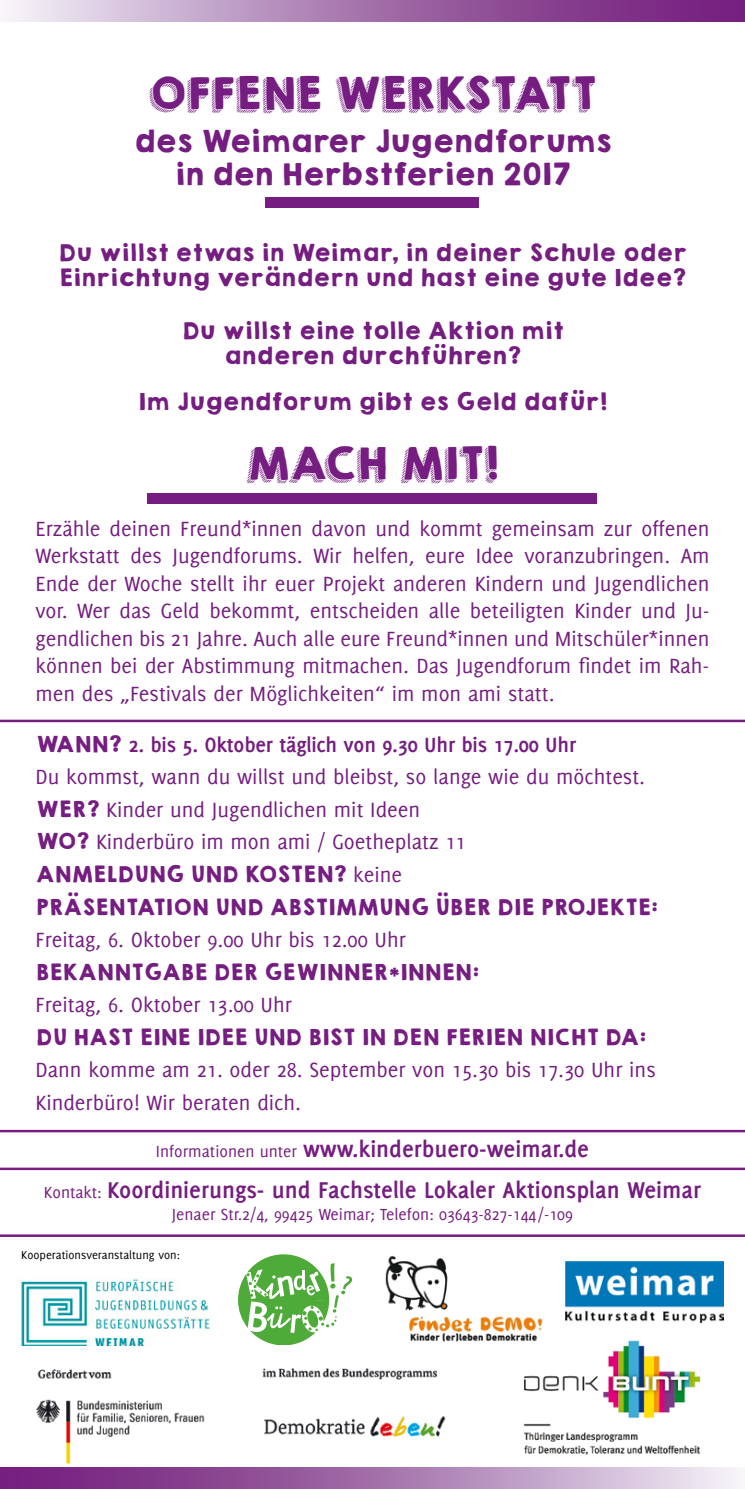
<style>
.page{position:relative;width:745px;height:1489px;background:#fff}
.page>*{position:absolute;margin:0;border:0;box-sizing:border-box;transform-origin:0 0}
.t1{font:40px "KGHAPPY";color:#751d80}
.t2{font:27.5px/33px "KGHAPPY Solid";letter-spacing:-.02em;color:#751d80;text-align:center}
.t3{font:700 25px "Delicious";color:#751d80}
.t4{font:22.5px/27.5px "Delicious";color:#751d80}
.t5{font:21.25px/25.5px "KGHAPPY Solid";color:#751d80}
.t6{font:20px/32.5px "KGHAPPY Solid";color:#751d80}
.t7{font:17.5px "Delicious";color:#751d80}
.t8{font:12.5px "Delicious";color:#000}
.s1{font-family:"KGHAPPY Solid";font-size:20px}
.s2{font-weight:700}
.s3{font-family:"Delicious";font-size:22.5px}
.s4{font-weight:400;font-size:17.5px}
</style>
<div class="page">
<svg style="left:7px;top:0;width:737px;height:21px;background:#a878af"></svg>
<div style="left:265px;top:197px;width:213px;height:11px;background:#751d80"></div>
<img style="left:524px;top:1340px;width:177px;height:115px">
<img style="left:21px;top:1278px;width:189px;height:68px">
<img style="left:565px;top:1261px;width:158px;height:61px">
<svg style="left:238px;top:1254px;width:114px;height:90px"></svg>
<img style="left:385px;top:1255px;width:158px;height:92px">
<img style="left:35px;top:1369px;width:170px;height:95px">
<img style="left:262px;top:1344px;width:208px;height:93px">
<hr style="left:0;top:1167px;width:744px;height:2px;background:#751d80">
<div style="left:147px;top:493px;width:449px;height:11px;background:#751d80"></div>
<hr style="left:0;top:1129px;width:744px;height:3px;background:#751d80">
<svg style="left:0;top:1467px;width:739px;height:21px;background:#a877af"></svg>
<hr style="left:0;top:719px;width:744px;height:3px;background:#751d80">
<hr style="left:0;top:1234px;width:744px;height:2px;background:#751d80">
<h1 class="t1" style="left:148px;top:63px;width:449px">OFFENE WERKSTATT</h1>
<p class="t2" style="left:133px;top:124px;width:479px">des Weimarer Jugendforums in den Herbstferien 2017</p>
<p class="t5" style="left:58px;top:239px;width:629px">Du willst etwas in Weimar, in deiner Schule oder<br>Einrichtung verändern und hast eine gute Idee?</p>
<p class="t5" style="left:181px;top:317px;width:383px;text-align:center">Du willst eine tolle Aktion mit anderen durchführen?</p>
<p class="t5" style="left:138px;top:388px;width:470px">Im Jugendforum gibt es Geld dafür!</p>
<h1 class="t1" style="left:246px;top:432px;width:254px">MACH MIT!</h1>
<p class="t4" style="left:35px;top:514px;width:675px;text-align:justify">Erzähle deinen Freund*innen davon und kommt gemeinsam zur offenen Werkstatt des Jugendforums. Wir helfen, eure Idee voranzubringen. Am Ende der Woche stellt ihr euer Projekt anderen Kindern und Jugendlichen vor. Wer das Geld bekommt, entscheiden alle beteiligten Kinder und Ju&shy;gendlichen bis 21 Jahre. Auch alle eure Freund*innen und Mitschüler*innen können bei der Abstimmung mitmachen. Das Jugendforum findet im Rah&shy;men des „Festivals der Möglichkeiten“ im mon ami statt.</p>
<p class="t4" style="left:35px;top:728px;width:610px;line-height:32.5px"><span class="s1">WANN?</span> <span class="s2">2. bis 5. Oktober täglich von 9.30 Uhr bis 17.00 Uhr<br></span>Du kommst, wann du willst und bleibst, so lange wie du möchtest.<br><span class="s1">WER?</span> Kinder und Jugendlichen mit Ideen<br><span class="s1">WO?</span> Kinderbüro im mon ami / Goetheplatz 11</p>
<p class="t6" style="left:35px;top:857px;width:623px">ANMELDUNG UND KOSTEN? <span class="s3">keine<br></span>PRÄSENTATION UND ABSTIMMUNG ÜBER DIE PROJEKTE:</p>
<p class="t4" style="left:35px;top:925px;width:372px">Freitag, 6. Oktober 9.00 Uhr bis 12.00 Uhr</p>
<p class="t6" style="left:35px;top:955px;width:444px">BEKANNTGABE DER GEWINNER*INNEN:</p>
<p class="t4" style="left:35px;top:990px;width:258px">Freitag, 6. Oktober 13.00 Uhr</p>
<p class="t6" style="left:35px;top:1020px;width:611px">DU HAST EINE IDEE UND BIST IN DEN FERIEN NICHT DA:</p>
<p class="t4" style="left:35px;top:1053px;width:621px;line-height:32.5px">Dann komme am 21. oder 28. September von 15.30 bis 17.30 Uhr ins<br>Kinderbüro! Wir beraten dich.</p>
<p class="t3" style="left:156px;top:1134px;width:434px"><span class="s4">Informationen unter</span> www.kinderbuero-weimar.de</p>
<p class="t3" style="left:44px;top:1175px;width:658px"><span class="s4">Kontakt:</span> Koordinierungs- und Fachstelle Lokaler Aktionsplan Weimar</p>
<p class="t7" style="left:172px;top:1204px;width:402px">Jenaer Str.2/4, 99425 Weimar; Telefon: 03643-827-144/-109</p>
<p class="t8" style="left:21px;top:1247px;width:160px">Kooperationsveranstaltung von:</p>
</div>
